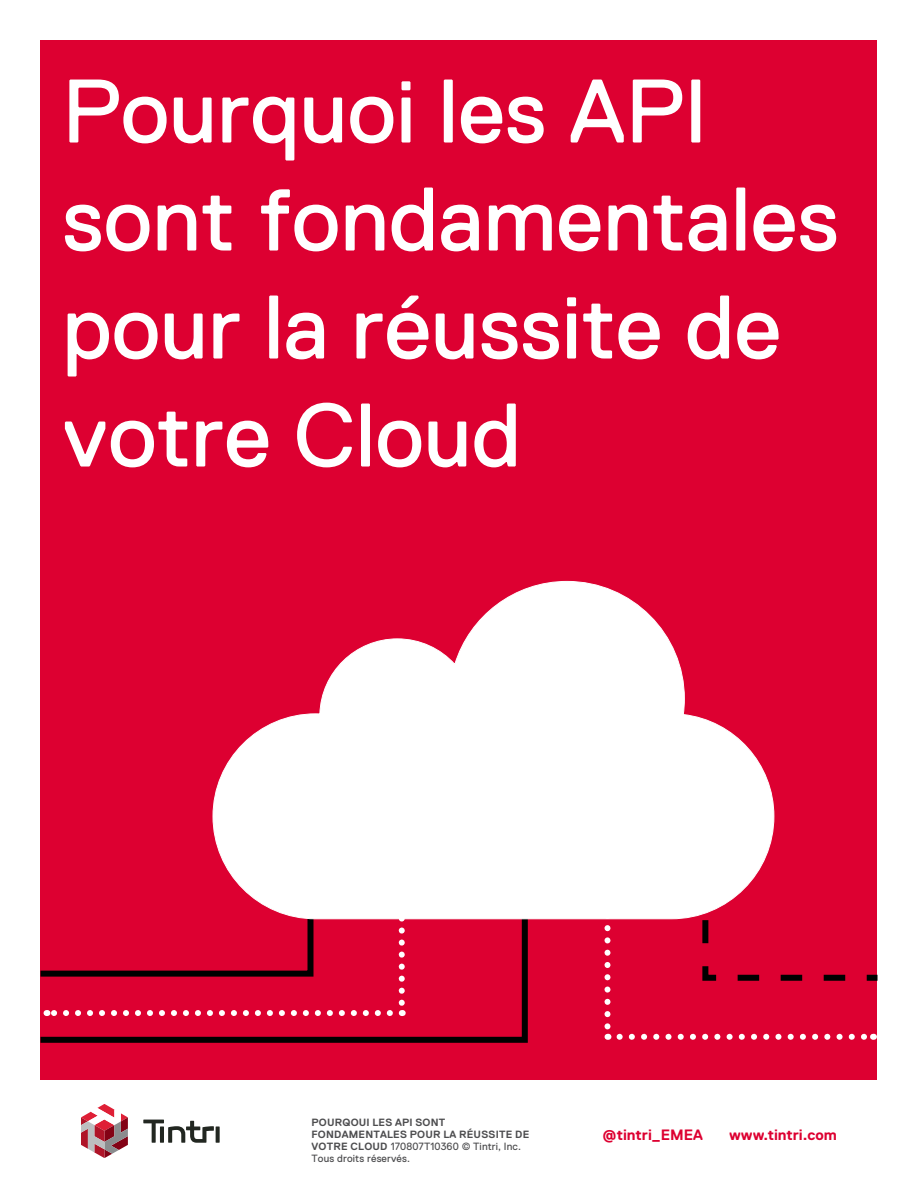
<style>
.page{position:relative;width:918px;height:1188px;background:#fff}
.page>*{position:absolute;margin:0;border:0;box-sizing:border-box;transform-origin:0 0}
.t1{font:90px/108px "Replica Std";color:#fff}
.t2{font:700 15px "Replica Std";color:#dd0031}
.t3{font:700 10.5px/12px "Replica Std";letter-spacing:.02em;color:#4d4d4f}
.s1{font-weight:400}
</style>
<div class="page">
<div style="left:40px;top:40px;width:838px;height:1040px;background:#dd0031"></div>
<svg style="left:216px;top:1126px;width:4px;height:17px"></svg>
<svg style="left:143px;top:1120px;width:71px;height:23px"></svg>
<svg style="left:81px;top:1104px;width:47px;height:54px"></svg>
<svg style="left:620px;top:1034px;width:247px;height:6px"></svg>
<svg style="left:604px;top:925px;width:6px;height:115px"></svg>
<svg style="left:40px;top:920px;width:488px;height:123px"></svg>
<svg style="left:702px;top:880px;width:176px;height:104px"></svg>
<svg style="left:399px;top:920px;width:6px;height:96px"></svg>
<svg style="left:46px;top:1010px;width:344px;height:6px"></svg>
<svg style="left:212px;top:581px;width:563px;height:339px"></svg>
<h1 class="t1" style="left:62px;top:58px;width:778px">Pourquoi les API sont fondamentales pour la réussite de votre Cloud</h1>
<p class="t3" style="left:312px;top:1116px;width:219px">POURQOUI LES API SONT<br>FONDAMENTALES POUR LA RÉUSSITE DE<br>VOTRE CLOUD <span class="s1">170807T10360 © Tintri, Inc.<br>Tous droits réservés.</span></p>
<h2 class="t2" style="left:729px;top:1126px;width:109px">www.tintri.com</h2>
</div>
